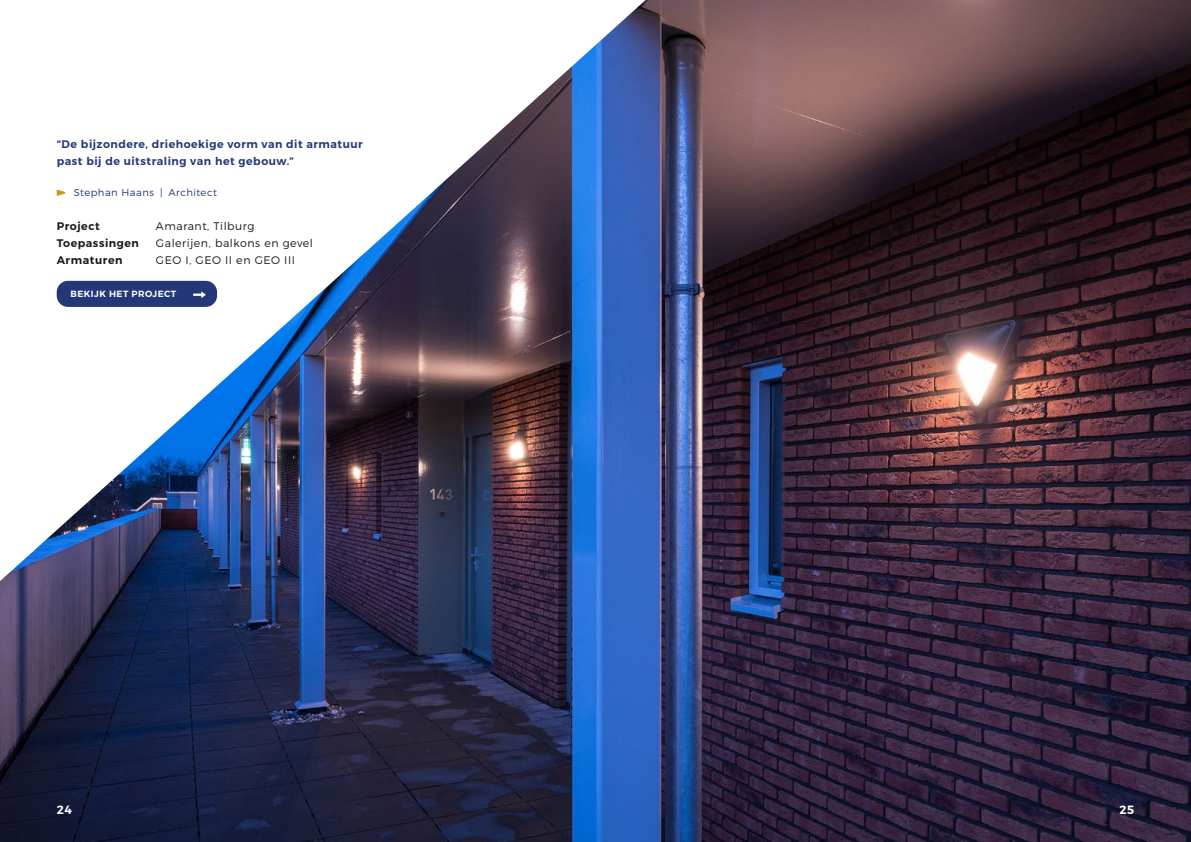
<style>
.page{position:relative;width:1191px;height:842px;background:#fff}
.page>*{position:absolute;margin:0;border:0;box-sizing:border-box;transform-origin:0 0}
.t1{font:12px "Trueno S Bd";color:#fff}
.t2{font:11px/17px "Trueno S Bd";letter-spacing:.045em;color:#243877}
.t3{font:11px "Trueno Lt";letter-spacing:.05em;color:#181818}
.t4{font:11px "Trueno S Bd";letter-spacing:.05em;color:#181818}
.t5{font:10px "Trueno Lt";letter-spacing:.045em;color:#243877}
.t6{font:9px "Trueno S Bd";letter-spacing:.05em;color:#fff}
</style>
<div class="page">
<img style="left:0;top:0;width:1191px;height:842px">
<img style="left:0;top:0;width:645px;height:581px">
<div style="left:57px;top:281px;width:160px;height:26px;background:#243877;border-radius:11px"></div>
<svg style="left:193px;top:291px;width:13px;height:7px"></svg>
<svg style="left:57px;top:189px;width:8px;height:7px"></svg>
<p class="t2" style="left:57px;top:136px;width:307px">“De bijzondere, driehoekige vorm van dit armatuur past bij de uitstraling van het gebouw.”</p>
<p class="t5" style="left:74px;top:186px;width:145px">Stephan Haans | Architect</p>
<p class="t4" style="left:57px;top:219px;width:45px">Project</p>
<p class="t3" style="left:156px;top:219px;width:100px">Amarant, Tilburg</p>
<p class="t4" style="left:57px;top:236px;width:84px">Toepassingen</p>
<p class="t3" style="left:156px;top:236px;width:158px">Galerijen, balkons en gevel</p>
<p class="t4" style="left:57px;top:253px;width:67px">Armaturen</p>
<p class="t3" style="left:156px;top:253px;width:141px">GEO I, GEO II en GEO III</p>
<p class="t6" style="left:70px;top:288px;width:107px">BEKIJK HET PROJECT</p>
<p class="t1" style="left:57px;top:802px;width:17px">24</p>
<p class="t1" style="left:1119px;top:802px;width:16px">25</p>
</div>
